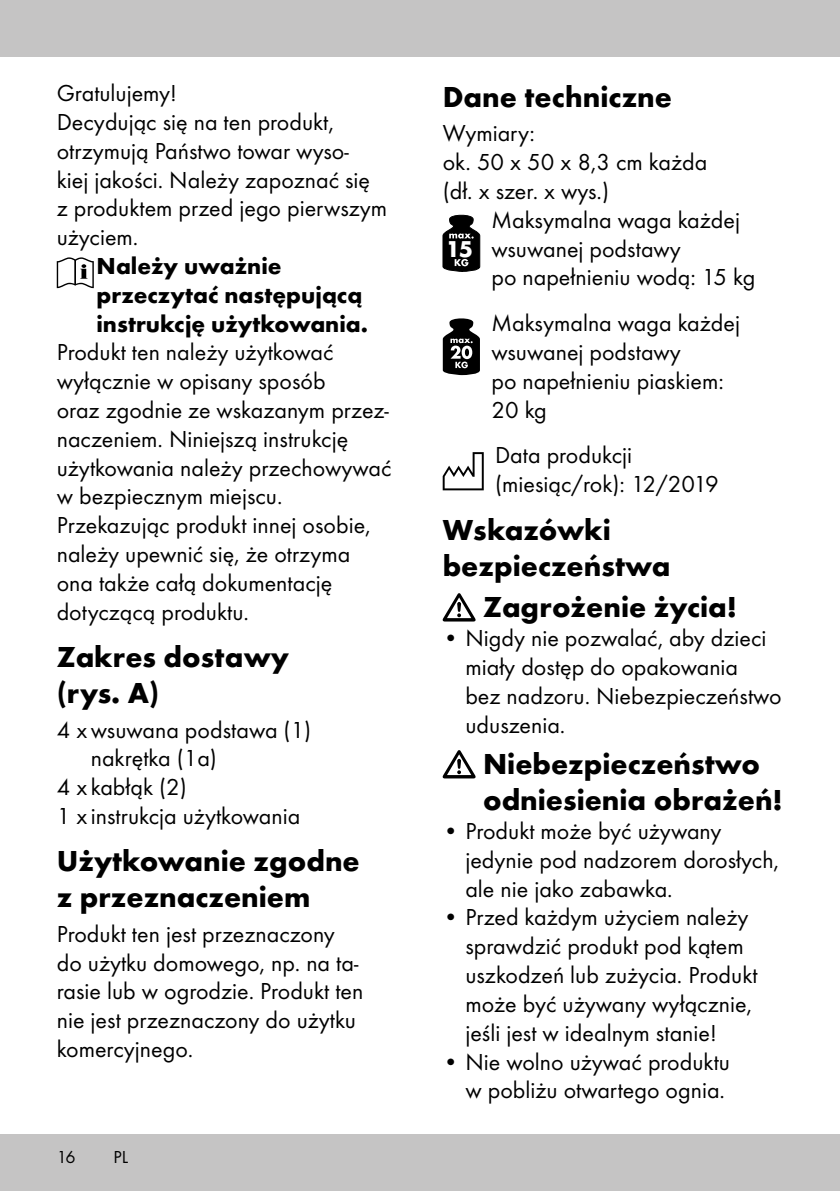
<style>
.page{position:relative;width:840px;height:1191px;background:#fff}
.page>*{position:absolute;margin:0;border:0;box-sizing:border-box;transform-origin:0 0}
.t1{font:700 30px/36px "Futura TOT";color:#000}
.t2{font:24px/28.8px "Futura TOT Boo";color:#000}
.t3{font:700 24px/28.8px "Futura TOT";color:#000}
.t4{font:700 23.8px "Futura TOT";color:#fff}
.t5{font:18px "Futura TOT Boo";color:#000}
</style>
<div class="page">
<div style="left:0;top:1134px;width:839px;height:57px;background:#c5c4c4"></div>
<div style="left:0;top:0;width:839px;height:57px;background:#c5c4c4"></div>
<svg style="left:57px;top:257px;width:37px;height:31px"></svg>
<svg style="left:442px;top:215px;width:38px;height:57px"></svg>
<svg style="left:442px;top:318px;width:37px;height:57px"></svg>
<svg style="left:442px;top:452px;width:41px;height:38px"></svg>
<svg style="left:442px;top:593px;width:33px;height:28px"></svg>
<svg style="left:442px;top:750px;width:33px;height:28px"></svg>
<p class="t2" style="left:57px;top:79px;width:332px">Gratulujemy!<br>Decydując się na ten produkt, otrzymują Państwo towar wyso-<br>kiej jakości. Należy zapoznać się z produktem przed jego pierwszym użyciem.</p>
<p class="t3" style="left:96px;top:251px;width:273px">Należy uważnie przeczytać następującą instrukcję użytkowania.</p>
<p class="t2" style="left:57px;top:338px;width:336px">Produkt ten należy użytkować wyłącznie w opisany sposób<br>oraz zgodnie ze wskazanym przez&shy;naczeniem. Niniejszą instrukcję użytkowania należy przechowywać w bezpiecznym miejscu.<br>Przekazując produkt innej osobie, należy upewnić się, że otrzyma ona także całą dokumentację dotyczącą produktu.</p>
<p class="t1" style="left:57px;top:638px;width:234px">Zakres dostawy (rys. A)</p>
<p class="t2" style="left:57px;top:715px;width:256px">4 xwsuwana podstawa (1)</p>
<p class="t2" style="left:91px;top:744px;width:128px">nakrętka (1a)</p>
<p class="t2" style="left:57px;top:772px;width:132px">4 x kabłąk (2)</p>
<p class="t2" style="left:57px;top:801px;width:245px">1 x instrukcja użytkowania</p>
<p class="t1" style="left:57px;top:842px;width:304px">Użytkowanie zgodne z przeznaczeniem</p>
<p class="t2" style="left:57px;top:919px;width:308px">Produkt ten jest przeznaczony do użytku domowego, np. na ta&shy;rasie lub w ogrodzie. Produkt ten nie jest przeznaczony do użytku komercyjnego.</p>
<p class="t5" style="left:57px;top:1146px;width:20px">16</p>
<p class="t5" style="left:113px;top:1146px;width:16px">PL</p>
<p class="t1" style="left:442px;top:78px;width:231px">Dane techniczne</p>
<p class="t2" style="left:442px;top:119px;width:266px">Wymiary:<br>ok. 50 x 50 x 8,3 cm każda (dł. x szer. x wys.)</p>
<p class="t4" style="left:445px;top:234px;width:29px">15</p>
<p class="t2" style="left:491px;top:205px;width:265px">Maksymalna waga każdej wsuwanej podstawy<br>po napełnieniu wodą: 15 kg</p>
<p class="t2" style="left:491px;top:308px;width:250px">Maksymalna waga każdej wsuwanej podstawy<br>po napełnieniu piaskiem:<br>20 kg</p>
<p class="t2" style="left:495px;top:441px;width:225px">Data produkcji (miesiąc/rok): 12/2019</p>
<p class="t1" style="left:442px;top:511px;width:229px">Wskazówki bezpieczeństwa</p>
<p class="t1" style="left:483px;top:589px;width:255px">Zagrożenie życia!</p>
<p class="t2" style="left:465px;top:623px;width:318px;text-indent:-23px">• Nigdy nie pozwalać, aby dzieci miały dostęp do opakowania<br>bez nadzoru. Niebezpieczeństwo uduszenia.</p>
<p class="t1" style="left:483px;top:745px;width:301px">Niebezpieczeństwo odniesienia obrażeń!</p>
<p class="t2" style="left:465px;top:816px;width:315px;text-indent:-23px">• Produkt może być używany jedynie pod nadzorem dorosłych, ale nie jako zabawka.</p>
<p class="t2" style="left:465px;top:903px;width:293px;text-indent:-23px">• Przed każdym użyciem należy sprawdzić produkt pod kątem uszkodzeń lub zużycia. Produkt może być używany wyłącznie, jeśli jest w idealnym stanie!</p>
<p class="t2" style="left:442px;top:1047px;width:288px;text-align:right">• Nie wolno używać produktu w pobliżu otwartego ognia.</p>
</div>
